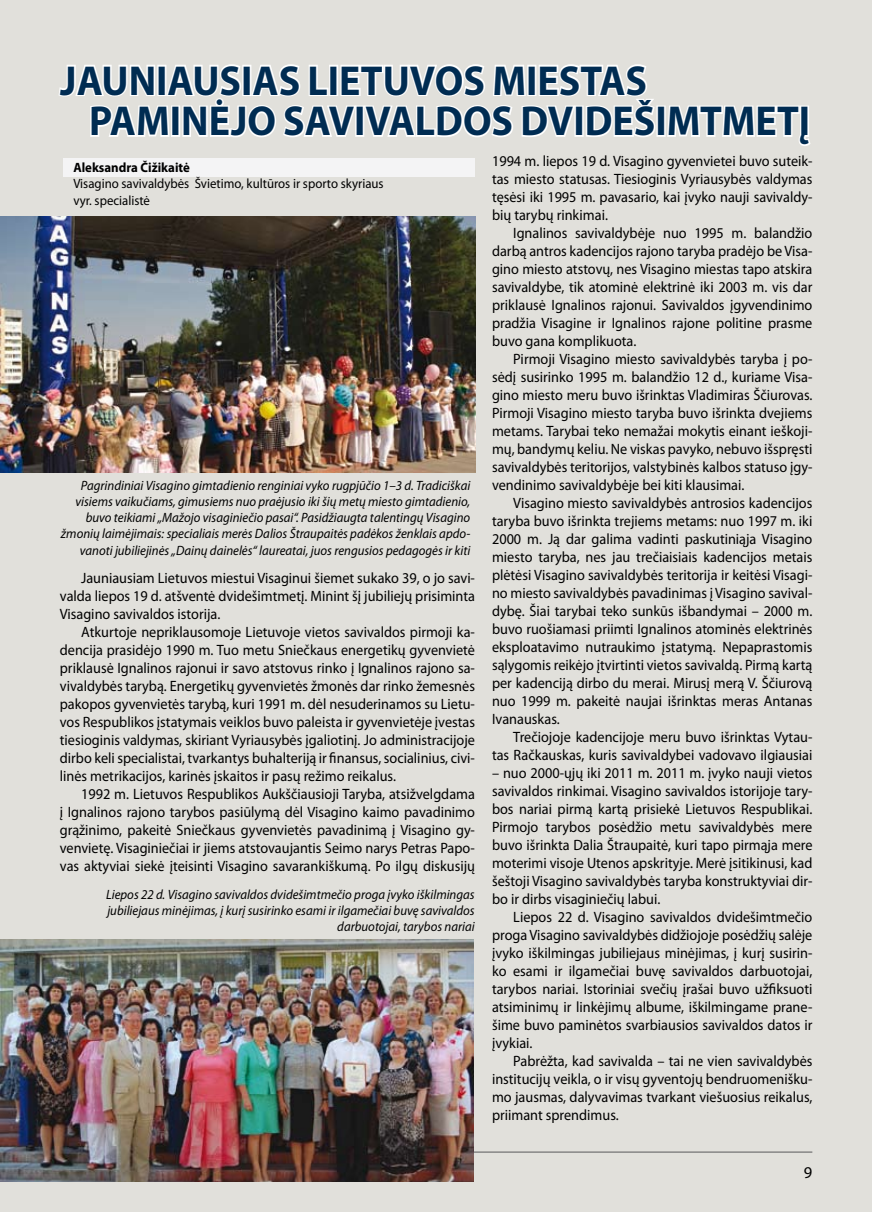
<style>
.page{position:relative;width:872px;height:1212px;background:#e1e0db}
.page>*{position:absolute;margin:0;border:0;box-sizing:border-box;transform-origin:0 0}
.t1{font:700 42px/40.8px "Myriad Pro";color:#002c52;scale:.95 1}
.t2{font:15px/18px "Myriad Pro";color:#000;text-align:justify;scale:.95 1}
.t3{font:italic 13.5px/16.2px "Myriad Pro";color:#000;text-align:right;scale:.95 1}
.t4{font:13.5px/16.2px "Myriad Pro";color:#000;scale:.95 1}
.t5{font:700 13.5px "Myriad Pro";color:#000;scale:.95 1}
</style>
<div class="page">
<hr style="left:60px;top:1152px;width:752px;height:1px;background:#58585a">
<svg style="left:58px;top:64px;width:598px;height:74px"></svg>
<div style="left:656px;top:106px;width:9px;height:31px;border:3px solid #fff"></div>
<svg style="left:665px;top:105px;width:146px;height:41px"></svg>
<div style="left:64px;top:158px;width:411px;height:19px;background:#f4f4f5"></div>
<img style="left:0;top:216px;width:475px;height:257px">
<img style="left:0;top:940px;width:473px;height:242px">
<h1 class="t1" style="left:89px;top:59px;width:760px;text-indent:-29px">JAUNIAUSIAS LIETUVOS MIESTAS<br>PAMINĖJO SAVIVALDOS DVIDEŠIMTMETĮ</h1>
<p class="t5" style="left:73px;top:159px;width:124px">ALEKSANDRA ČIŽIKAITĖ</p>
<p class="t4" style="left:73px;top:176px;width:328px">Visagino savivaldybės Švietimo, kultūros ir sporto skyriaus vyr. specialistė</p>
<p class="t2" style="left:492px;top:152px;width:339px">1994 m. liepos 19 d. Visagino gyvenvietei buvo suteik&shy;tas miesto statusas. Tiesioginis Vyriausybės valdymas tęsėsi iki 1995 m. pavasario, kai įvyko nauji savivaldy&shy;bių tarybų rinkimai.</p>
<p class="t2" style="left:492px;top:224px;width:339px;text-indent:21px">Ignalinos savivaldybėje nuo 1995 m. balandžio darbą antros kadencijos rajono taryba pradėjo be Visa&shy;gino miesto atstovų, nes Visagino miestas tapo atskira savivaldybe, tik atominė elektrinė iki 2003 m. vis dar priklausė Ignalinos rajonui. Savivaldos įgyvendinimo pradžia Visagine ir Ignalinos rajone politine prasme buvo gana komplikuota.</p>
<p class="t2" style="left:492px;top:350px;width:339px;text-indent:21px">Pirmoji Visagino miesto savivaldybės taryba į po&shy;sėdį susirinko 1995 m. balandžio 12 d., kuriame Visa&shy;gino miesto meru buvo išrinktas Vladimiras Ščiurovas.<br>Pirmoji Visagino miesto taryba buvo išrinkta dvejiems metams. Tarybai teko nemažai mokytis einant ieškoji&shy;mų, bandymų keliu. Ne viskas pavyko, nebuvo išspręsti savivaldybės teritorijos, valstybinės kalbos statuso įgy&shy;vendinimo savivaldybėje bei kiti klausimai.</p>
<p class="t2" style="left:492px;top:494px;width:339px;text-indent:21px">Visagino miesto savivaldybės antrosios kadencijos taryba buvo išrinkta trejiems metams: nuo 1997 m. iki 2000 m. Ją dar galima vadinti paskutiniąja Visagino miesto taryba, nes jau trečiaisiais kadencijos metais plėtėsi Visagino savivaldybės teritorija ir keitėsi Visagi&shy;no miesto savivaldybės pavadinimas į Visagino savival&shy;dybę. Šiai tarybai teko sunkūs išbandymai – 2000 m. buvo ruošiamasi priimti Ignalinos atominės elektrinės eksploatavimo nutraukimo įstatymą. Nepaprastomis sąlygomis reikėjo įtvirtinti vietos savivaldą. Pirmą kartą per kadenciją dirbo du merai. Mirusį merą V. Ščiurovą nuo 1999 m. pakeitė naujai išrinktas meras Antanas Ivanauskas.</p>
<p class="t2" style="left:492px;top:728px;width:339px;text-align:right">Trečiojoje kadencijoje meru buvo išrinktas Vytau-<br>tas Račkauskas, kuris savivaldybei vadovavo ilgiausiai</p>
<p class="t2" style="left:492px;top:764px;width:339px">– nuo 2000-ųjų iki 2011 m. 2011 m. įvyko nauji vietos savivaldos rinkimai. Visagino savivaldos istorijoje tary&shy;bos nariai pirmą kartą prisiekė Lietuvos Respublikai.<br>Pirmojo tarybos posėdžio metu savivaldybės mere buvo išrinkta Dalia Štraupaitė, kuri tapo pirmąja mere moterimi visoje Utenos apskrityje. Merė įsitikinusi, kad šeštoji Visagino savivaldybės taryba konstruktyviai dir&shy;bo ir dirbs visaginiečių labui.</p>
<p class="t2" style="left:492px;top:908px;width:339px;text-indent:21px">Liepos 22 d. Visagino savivaldos dvidešimtmečio proga Visagino savivaldybės didžiojoje posėdžių salėje įvyko iškilmingas jubiliejaus minėjimas, į kurį susirin&shy;ko esami ir ilgamečiai buvę savivaldos darbuotojai, tarybos nariai. Istoriniai svečių įrašai buvo užfiksuoti atsiminimų ir linkėjimų albume, iškilmingame prane&shy;šime buvo paminėtos svarbiausios savivaldos datos ir įvykiai.</p>
<p class="t2" style="left:492px;top:1052px;width:339px;text-indent:21px">Pabrėžta, kad savivalda – tai ne vien savivaldybės institucijų veikla, o ir visų gyventojų bendruomenišku&shy;mo jausmas, dalyvavimas tvarkant viešuosius reikalus, priimant sprendimus.</p>
<p class="t3" style="left:61px;top:477px;width:432px">Pagrindiniai Visagino gimtadienio renginiai vyko rugpjūčio 1–3 d. Tradiciškai visiems vaikučiams, gimusiems nuo praėjusio iki šių metų miesto gimtadienio, buvo teikiami „Mažojo visaginiečio pasai“. Pasidžiaugta talentingų Visagino žmonių laimėjimais: specialiais merės Dalios Štraupaitės padėkos ženklais apdo&shy;vanoti jubiliejinės „Dainų dainelės“ laureatai, juos rengusios pedagogės ir kiti</p>
<p class="t2" style="left:60px;top:569px;width:438px;text-indent:21px">Jauniausiam Lietuvos miestui Visaginui šiemet sukako 39, o jo savi&shy;valda liepos 19 d. atšventė dvidešimtmetį. Minint šį jubiliejų prisiminta Visagino savivaldos istorija.</p>
<p class="t2" style="left:60px;top:623px;width:438px;text-indent:21px">Atkurtoje nepriklausomoje Lietuvoje vietos savivaldos pirmoji ka&shy;dencija prasidėjo 1990 m. Tuo metu Sniečkaus energetikų gyvenvietė priklausė Ignalinos rajonui ir savo atstovus rinko į Ignalinos rajono sa&shy;vivaldybės tarybą. Energetikų gyvenvietės žmonės dar rinko žemesnės pakopos gyvenvietės tarybą, kuri 1991 m. dėl nesuderinamos su Lietu&shy;vos Respublikos įstatymais veiklos buvo paleista ir gyvenvietėje įvestas tiesioginis valdymas, skiriant Vyriausybės įgaliotinį. Jo administracijoje dirbo keli specialistai, tvarkantys buhalteriją ir finansus, socialinius, civi&shy;linės metrikacijos, karinės įskaitos ir pasų režimo reikalus.</p>
<p class="t2" style="left:60px;top:785px;width:438px;text-indent:21px">1992 m. Lietuvos Respublikos Aukščiausioji Taryba, atsižvelgdama į Ignalinos rajono tarybos pasiūlymą dėl Visagino kaimo pavadinimo grąžinimo, pakeitė Sniečkaus gyvenvietės pavadinimą į Visagino gy&shy;venvietę. Visaginiečiai ir jiems atstovaujantis Seimo narys Petras Papo&shy;vas aktyviai siekė įteisinti Visagino savarankiškumą. Po ilgų diskusijų</p>
<p class="t3" style="left:106px;top:886px;width:389px">Liepos 22 d. Visagino savivaldos dvidešimtmečio proga įvyko iškilmingas jubiliejaus minėjimas, į kurį susirinko esami ir ilgamečiai buvę savivaldos darbuotojai, tarybos nariai</p>
</div>
